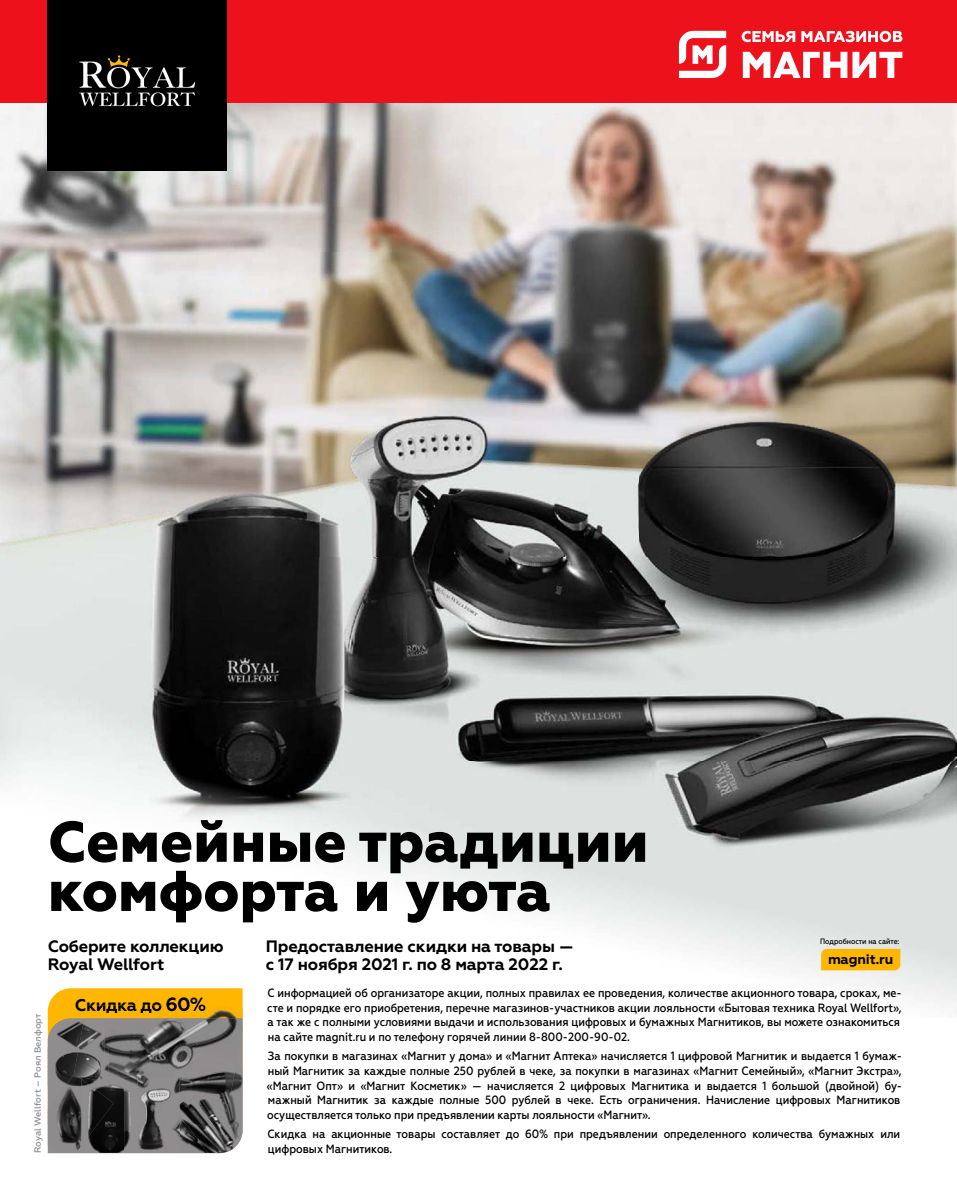
<style>
.page{position:relative;width:957px;height:1183px;background:#fff}
.page>*{position:absolute;margin:0;border:0;box-sizing:border-box;transform-origin:0 0}
.t1{font:800 57.3px/49.1px "Geometria";color:#000}
.t2{font:700 16.95px "Geometria";letter-spacing:-.025em;color:#000}
.t3{font:700 16.5px/18px "Geometria";letter-spacing:-.01em;color:#000}
.t4{font:700 13.8px "Geometria";color:#000}
.t5{font:500 12px/14.7px "Geometria Narrow";color:#000}
.t6{font:500 9px "Geometria";color:#8f8d8d}
.t7{font:500 7.8px "Geometria Narrow";color:#000}
.s1{font-size:19.2px}
</style>
<div class="page">
<img style="left:0;top:102px;width:957px;height:914px">
<img style="left:956px;top:253px;width:1px;height:507px">
<img style="left:0;top:253px;width:1px;height:507px">
<div style="left:0;top:0;width:957px;height:102px;background:#ed111c"></div>
<svg style="left:679px;top:31px;width:47px;height:47px"></svg>
<svg style="left:743px;top:52px;width:159px;height:26px"></svg>
<svg style="left:741px;top:31px;width:54px;height:11px"></svg>
<svg style="left:801px;top:31px;width:101px;height:11px"></svg>
<div style="left:821px;top:948px;width:79px;height:22px;background:#ffb600"></div>
<div style="left:48px;top:0;width:179px;height:170px;background:#000"></div>
<svg style="left:79px;top:55px;width:117px;height:52px"></svg>
<svg style="left:48px;top:988px;width:196px;height:165px;background:#7f7153"></svg>
<img style="left:124px;top:1087px;width:14px;height:65px">
<img style="left:124px;top:1077px;width:14px;height:10px">
<h1 class="t1" style="left:48px;top:818px;width:602px">Семейные традиции комфорта и уюта</h1>
<h3 class="t3" style="left:48px;top:937px;width:177px">Соберите коллекцию<br>Royal Wellfort</h3>
<p class="t6" style="left:33px;top:1152px;width:141px;rotate:-90deg">Royal Wellfort – Роял Велфорт</p>
<h2 class="t2" style="left:75px;top:994px;width:132px">Скидка до <span class="s1">60%</span></h2>
<p class="t7" style="left:820px;top:936px;width:81px">Подробности на сайте:</p>
<p class="t4" style="left:828px;top:950px;width:67px">magnit.ru</p>
<h3 class="t3" style="left:266px;top:937px;width:310px">Предоставление скидки на товары — с 17 ноября 2021 г. по 8 марта 2022 г.</h3>
<p class="t5" style="left:267px;top:985px;width:636px">С информацией об организаторе акции, полных правилах ее проведения, количестве акционного товара, сроках, ме&shy;сте и порядке его приобретения, перечне магазинов-участников акции лояльности «Бытовая техника Royal Wellfort», а так же с полными условиями выдачи и использования цифровых и бумажных Магнитиков, вы можете ознакомиться на сайте magnit.ru и по телефону горячей линии 8-800-200-90-02.</p>
<p class="t5" style="left:267px;top:1048px;width:636px">За покупки в магазинах «Магнит у дома» и «Магнит Аптека» начисляется 1 цифровой Магнитик и выдается 1 бумаж&shy;ный Магнитик за каждые полные 250 рублей в чеке, за покупки в магазинах «Магнит Семейный», «Магнит Экстра», «Магнит Опт» и «Магнит Косметик» — начисляется 2 цифровых Магнитика и выдается 1 большой (двойной) бу&shy;мажный Магнитик за каждые полные 500 рублей в чеке. Есть ограничения. Начисление цифровых Магнитиков осуществляется только при предъявлении карты лояльности «Магнит».</p>
<p class="t5" style="left:267px;top:1126px;width:634px">Скидка на акционные товары составляет до 60% при предъявлении определенного количества бумажных или цифровых Магнитиков.</p>
</div>
